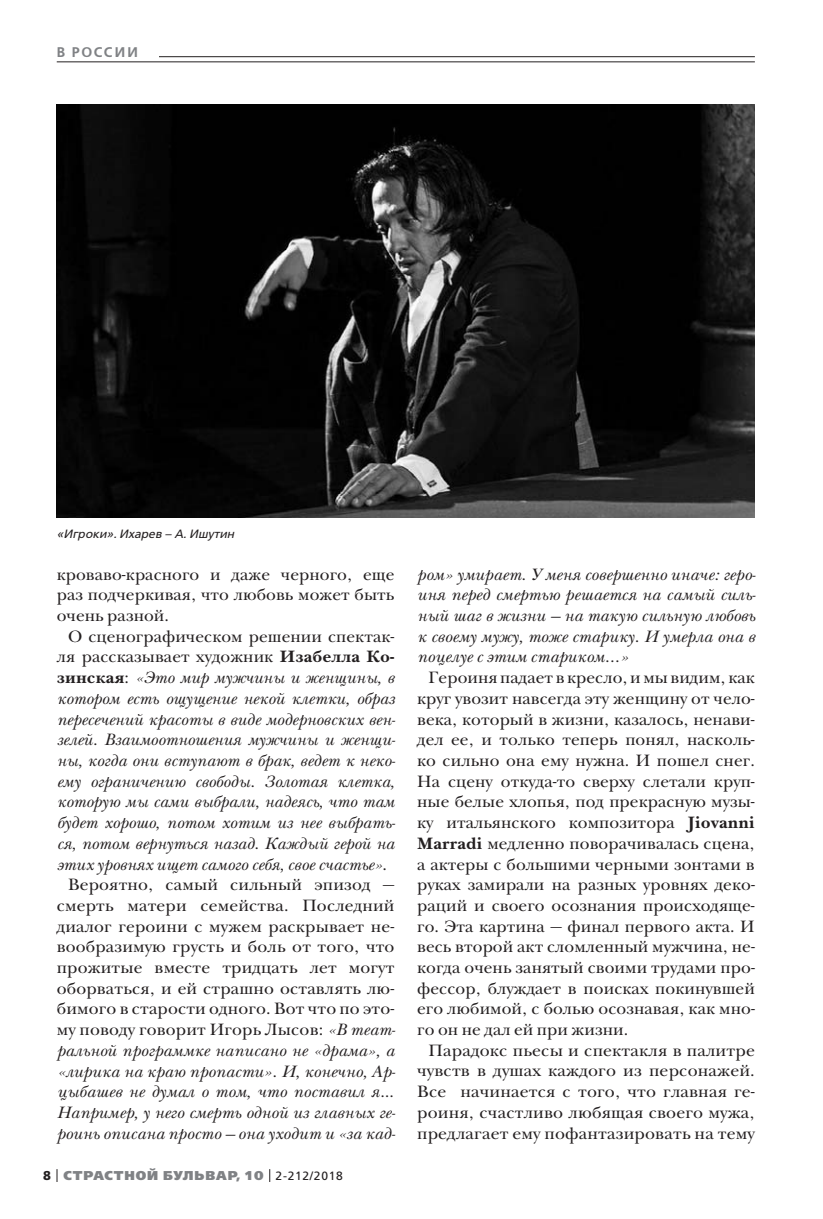
<style>
.page{position:relative;width:823px;height:1219px;background:#fff}
.page>*{position:absolute;margin:0;border:0;box-sizing:border-box;transform-origin:0 0}
.t1{font:17px/20.8px "New Baskerville ITC";letter-spacing:.01em;color:#231f20;text-align:justify}
.t2{font:italic 17px/20.8px "New Baskerville ITC";letter-spacing:.005em;color:#231f20;text-align:justify}
.t3{font:600 14px "Free Set";letter-spacing:.105em;color:#808285}
.t4{font:800 12.8px "Free Set";letter-spacing:.07em;color:#808285}
.t5{font:italic 12px "Free Set";color:#231f20}
.s1{font-weight:700}
.s2{font-weight:700;font-style:normal}
.s3{font-style:normal}
.s4{font-style:italic}
.s5{font-weight:700;color:#231f20}
.s6{font-weight:400;font-size:12px;color:#231f20}
</style>
<div class="page">
<svg style="left:57px;top:1169px;width:1px;height:13px"></svg>
<svg style="left:269px;top:1169px;width:1px;height:13px"></svg>
<hr style="left:57px;top:56px;width:697px;height:1px;background:#231f20">
<div style="left:57px;top:41px;width:102px;height:21px;background:#fff"></div>
<hr style="left:57px;top:62px;width:697px;height:1px;background:#231f20">
<img style="left:57px;top:104px;width:697px;height:413px">
<p class="t3" style="left:57px;top:45px;width:83px">В РОССИИ</p>
<p class="t5" style="left:57px;top:528px;width:179px">«Игроки». Ихарев – А. Ишутин</p>
<p class="t1" style="left:57px;top:565px;width:339px">кроваво-красного и даже черного, еще раз подчеркивая, что любовь может быть очень разной.</p>
<p class="t1" style="left:68px;top:627px;width:327px">О сценографическом решении спектак-</p>
<p class="t1" style="left:57px;top:648px;width:339px">ля рассказывает художник <span class="s1">Изабелла Ко-</span></p>
<p class="t2" style="left:57px;top:669px;width:339px"><span class="s2">зинская</span><span class="s3">:</span> «Это мир мужчины и женщины, в</p>
<p class="t2" style="left:57px;top:689px;width:339px">котором есть ощущение некой клетки, образ</p>
<p class="t2" style="left:57px;top:710px;width:340px">пересечений красоты в виде модерновских вен-</p>
<p class="t2" style="left:57px;top:731px;width:340px">зелей. Взаимоотношения мужчины и женщи-</p>
<p class="t2" style="left:57px;top:752px;width:340px">ны, когда они вступают в брак, ведет к неко-</p>
<p class="t2" style="left:57px;top:772px;width:339px">ему ограничению свободы. Золотая клетка,</p>
<p class="t2" style="left:57px;top:793px;width:339px">которую мы сами выбрали, надеясь, что там</p>
<p class="t2" style="left:57px;top:814px;width:340px">будет хорошо, потом хотим из нее выбрать-</p>
<p class="t2" style="left:57px;top:834px;width:339px">ся, потом вернуться назад. Каждый герой на</p>
<p class="t2" style="left:57px;top:855px;width:332px">этих уровнях ищет самого себя, свое счастье»<span class="s3">.</span></p>
<p class="t1" style="left:68px;top:876px;width:327px">Вероятно, самый сильный эпизод —</p>
<p class="t1" style="left:57px;top:896px;width:339px">смерть матери семейства. Последний</p>
<p class="t1" style="left:57px;top:917px;width:339px">диалог героини с мужем раскрывает не-</p>
<p class="t1" style="left:57px;top:938px;width:339px">вообразимую грусть и боль от того, что</p>
<p class="t1" style="left:57px;top:959px;width:339px">прожитые вместе тридцать лет могут</p>
<p class="t1" style="left:57px;top:979px;width:339px">оборваться, и ей страшно оставлять лю-</p>
<p class="t1" style="left:57px;top:1000px;width:339px">бимого в старости одного. Вот что по это-</p>
<p class="t1" style="left:57px;top:1021px;width:340px">му поводу говорит Игорь Лысов: <span class="s4">«В теат-</span></p>
<p class="t2" style="left:57px;top:1041px;width:339px">ральной программке написано не «драма», а</p>
<p class="t2" style="left:57px;top:1062px;width:340px">«лирика на краю пропасти». И, конечно, Ар-</p>
<p class="t2" style="left:57px;top:1083px;width:339px">цыбашев не думал о том, что поставил я…</p>
<p class="t2" style="left:57px;top:1104px;width:340px">Например, у него смерть одной из главных ге-</p>
<p class="t2" style="left:57px;top:1124px;width:340px">роинь описана просто — она уходит и «за кад-</p>
<p class="t4" style="left:43px;top:1169px;width:301px"><span class="s5">8</span> СТРАСТНОЙ БУЛЬВАР, 10 <span class="s6">2-212/2018</span></p>
<p class="t2" style="left:417px;top:565px;width:340px">ром» умирает. У меня совершенно иначе: геро&shy;иня перед смертью решается на самый силь&shy;ный шаг в жизни — на такую сильную любовь к своему мужу, тоже старику. И умерла она в поцелуе с этим стариком...»</p>
<p class="t1" style="left:417px;top:669px;width:339px;text-indent:11px">Героиня падает в кресло, и мы видим, как круг увозит навсегда эту женщину от чело&shy;века, который в жизни, казалось, ненави&shy;дел ее, и только теперь понял, насколь&shy;ко сильно она ему нужна. И пошел снег.<br>На сцену откуда-то сверху слетали круп&shy;ные белые хлопья, под прекрасную музы&shy;ку итальянского композитора <span class="s1">Jiovanni Marradi</span> медленно поворачивалась сцена, а актеры с большими черными зонтами в руках замирали на разных уровнях деко&shy;раций и своего осознания происходяще&shy;го. Эта картина — финал первого акта. И весь второй акт сломленный мужчина, не&shy;когда очень занятый своими трудами про&shy;фессор, блуждает в поисках покинувшей его любимой, с болью осознавая, как мно&shy;го он не дал ей при жизни.</p>
<p class="t1" style="left:417px;top:1041px;width:339px;text-indent:11px">Парадокс пьесы и спектакля в палитре чувств в душах каждого из персонажей.<br>Все начинается с того, что главная ге&shy;роиня, счастливо любящая своего мужа, предлагает ему пофантазировать на тему</p>
</div>
